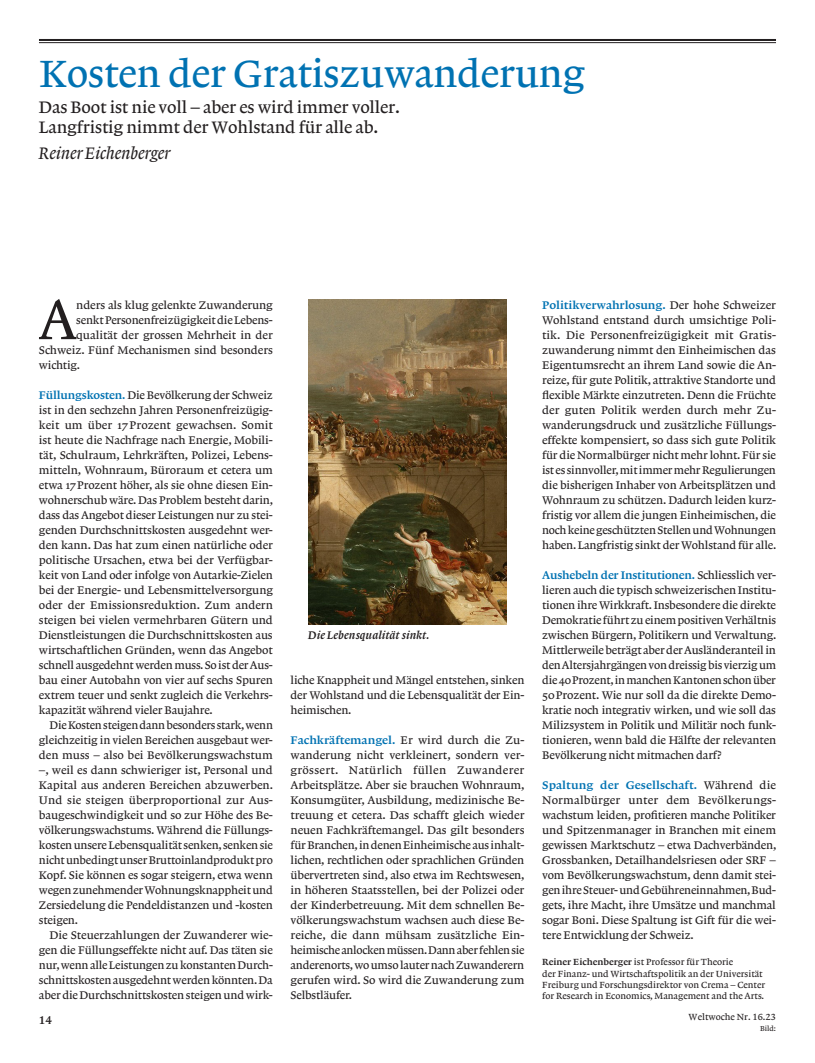
<style>
.page{position:relative;width:815px;height:1063px;background:#fff}
.page>*{position:absolute;margin:0;border:0;box-sizing:border-box;transform-origin:0 0}
.A_LT_OHNE_EZ_INITIAL{font:57.62px "Lexicon No 1 Roman A Txt";color:#231f20}
.B_TIT_GROSS_x04{font:40px "Lexicon No 1 Roman A Tab";letter-spacing:-.01em;color:#0072b2}
.B_UNTERZEILE_GES_14{font:17.5px/20px "Lexicon No 1 Roman A Tab";letter-spacing:-.01em;color:#231f20}
.B_AUTOR_x07{font:17.5px "Lexicon No 1 Italic A Txt";letter-spacing:-.01em;color:#231f20}
.A_LT_OHNE_EZ_x08{font:11.62px/15px "Lexicon No 1 Roman A Txt";letter-spacing:-.015em;color:#231f20;text-align:justify}
.A_LT_MIT_EZ_9_3_x08{font:11.62px/15px "Lexicon No 1 Roman A Txt";letter-spacing:-.015em;color:#231f20;text-align:justify}
.A_LT_OHNE_EZ_INITIAL-2{font:11.62px "Lexicon No 1 Roman A Txt";letter-spacing:-.01em;color:#231f20}
.A_BILDLEGENDE_x11{font:11.62px "Lexicon No 1 Italic C Tab";letter-spacing:.005em;color:#231f20}
._0_PAGINAx13{font:11.62px "Lexicon No 1 Roman C Tab";color:#231f20}
.A_FUSSNOTE_x13{font:9.38px/11.2px "Lexicon No 1 Roman A Txt";color:#231f20}
._0_AUSGABENUMMER_x12{font:9.38px "Lexicon No 1 Roman A Tab";color:#231f20}
._0_CREDITx12{font:7.5px "Lexicon No 1 Roman A Tab";color:#231f20}
.s1{font-family:"Lexicon No 1 Roman C Tab";color:#0072b2}
.s2{font-family:"Lexicon No 1 Roman C Tab"}
</style>
<div class="page">
<hr style="left:39px;top:39px;width:737px;height:2px;background:#231f20">
<hr style="left:39px;top:42px;width:737px;height:1px;background:#231f20">
<img style="left:308px;top:299px;width:199px;height:325px">
<p class="B_TIT_GROSS_x04" style="left:40px;top:52px;width:547px">Kosten der Gratiszuwanderung</p>
<p class="B_UNTERZEILE_GES_14" style="left:39px;top:98px;width:363px">Das Boot ist nie voll – aber es wird immer voller.<br>Langfristig nimmt der Wohlstand für alle ab.</p>
<p class="B_AUTOR_x07" style="left:39px;top:144px;width:133px">Reiner Eichenberger</p>
<p class="A_LT_OHNE_EZ_INITIAL" style="left:38px;top:288px;width:40px">A</p>
<p class="A_LT_OHNE_EZ_INITIAL-2" style="left:76px;top:299px;width:198px">nders als klug gelenkte Zuwanderung</p>
<p class="A_LT_OHNE_EZ_INITIAL-2" style="left:76px;top:314px;width:198px">senkt Personenfreizügigkeit die Lebens-</p>
<p class="A_LT_OHNE_EZ_INITIAL-2" style="left:76px;top:329px;width:198px">qualität der grossen Mehrheit in der</p>
<p class="A_LT_OHNE_EZ_INITIAL-2" style="left:39px;top:344px;width:235px">Schweiz. Fünf Mechanismen sind besonders</p>
<p class="A_LT_OHNE_EZ_INITIAL-2" style="left:39px;top:359px;width:43px">wichtig.</p>
<p class="A_LT_OHNE_EZ_x08" style="left:39px;top:388px;width:236px"><span class="s1">Füllungskosten.</span> Die Bevölkerung der Schweiz ist in den sechzehn Jahren Personenfreizügig&shy;keit um über 17Prozent gewachsen. Somit ist heute die Nachfrage nach Energie, Mobili&shy;tät, Schulraum, Lehrkräften, Polizei, Lebens&shy;mitteln, Wohnraum, Büroraum et cetera um etwa 17Prozent höher, als sie ohne diesen Ein&shy;wohnerschub wäre. Das Problem besteht darin, dass das Angebot dieser Leistungen nur zu stei&shy;genden Durchschnittskosten ausgedehnt wer&shy;den kann. Das hat zum einen natürliche oder politische Ursachen, etwa bei der Verfügbar&shy;keit von Land oder infolge von Autarkie-Zielen bei der Energie- und Lebensmittelversorgung oder der Emissionsreduktion. Zum andern steigen bei vielen vermehrbaren Gütern und Dienstleistungen die Durchschnittskosten aus wirtschaftlichen Gründen, wenn das Angebot schnell ausgedehnt werden muss. So ist der Aus&shy;bau einer Autobahn von vier auf sechs Spuren extrem teuer und senkt zugleich die Verkehrs&shy;kapazität während vieler Baujahre.</p>
<p class="A_LT_MIT_EZ_9_3_x08" style="left:39px;top:718px;width:236px;text-indent:11px">Die Kosten steigen dann besonders stark, wenn gleichzeitig in vielen Bereichen ausgebaut wer&shy;den muss – also bei Bevölkerungswachstum –, weil es dann schwieriger ist, Personal und Kapital aus anderen Bereichen abzuwerben.<br>Und sie steigen überproportional zur Aus&shy;baugeschwindigkeit und so zur Höhe des Be&shy;völkerungswachstums. Während die Füllungs&shy;kosten unsere Lebensqualität senken, senken sie nicht unbedingt unser Bruttoinlandprodukt pro Kopf. Sie können es sogar steigern, etwa wenn wegen zunehmender Wohnungsknappheit und Zersiedelung die Pendeldistanzen und -kosten steigen.</p>
<p class="A_LT_MIT_EZ_9_3_x08" style="left:39px;top:928px;width:235px;text-indent:11px">Die Steuerzahlungen der Zuwanderer wie&shy;gen die Füllungseffekte nicht auf. Das täten sie nur, wenn alle Leistungen zu konstanten Durch&shy;schnittskosten ausgedehnt werden könnten. Da aber die Durchschnittskosten steigen und wirk-</p>
<p class="_0_PAGINAx13" style="left:39px;top:1014px;width:14px">14</p>
<p class="A_BILDLEGENDE_x11" style="left:308px;top:629px;width:123px">Die Lebensqualität sinkt.</p>
<p class="A_LT_MIT_EZ_9_3_x08" style="left:291px;top:673px;width:235px">liche Knappheit und Mängel entstehen, sinken der Wohlstand und die Lebensqualität der Ein&shy;heimischen.</p>
<p class="A_LT_OHNE_EZ_x08" style="left:291px;top:733px;width:235px"><span class="s1">Fachkräftemangel.</span> Er wird durch die Zu&shy;wanderung nicht verkleinert, sondern ver&shy;grössert. Natürlich füllen Zuwanderer Arbeitsplätze. Aber sie brauchen Wohnraum, Konsumgüter, Ausbildung, medizinische Be&shy;treuung et cetera. Das schafft gleich wieder neuen Fachkräftemangel. Das gilt besonders für Branchen, in denen Einheimische aus inhalt&shy;lichen, rechtlichen oder sprachlichen Gründen übervertreten sind, also etwa im Rechtswesen, in höheren Staatsstellen, bei der Polizei oder der Kinderbetreuung. Mit dem schnellen Be&shy;völkerungswachstum wachsen auch diese Be&shy;reiche, die dann mühsam zusätzliche Ein&shy;heimische anlocken müssen. Dann aber fehlen sie anderenorts, wo umso lauter nach Zuwanderern gerufen wird. So wird die Zuwanderung zum Selbstläufer.</p>
<p class="A_LT_OHNE_EZ_x08" style="left:542px;top:298px;width:236px"><span class="s1">Politikverwahrlosung.</span> Der hohe Schweizer Wohlstand entstand durch umsichtige Poli&shy;tik. Die Personenfreizügigkeit mit Gratis&shy;zuwanderung nimmt den Einheimischen das Eigentumsrecht an ihrem Land sowie die An&shy;reize, für gute Politik, attraktive Standorte und flexible Märkte einzutreten. Denn die Früchte der guten Politik werden durch mehr Zu&shy;wanderungsdruck und zusätzliche Füllungs&shy;effekte kompensiert, so dass sich gute Politik für die Normalbürger nicht mehr lohnt. Für sie ist es sinnvoller, mit immer mehr Regulierungen die bisherigen Inhaber von Arbeitsplätzen und Wohnraum zu schützen. Dadurch leiden kurz&shy;fristig vor allem die jungen Einheimischen, die noch keine geschützten Stellen und Wohnungen haben. Langfristig sinkt der Wohlstand für alle.</p>
<p class="A_LT_OHNE_EZ_x08" style="left:542px;top:568px;width:236px"><span class="s1">Aushebeln der Institutionen.</span> Schliesslich ver&shy;lieren auch die typisch schweizerischen Institu&shy;tionen ihre Wirkkraft. Insbesondere die direkte Demokratie führt zu einem positiven Verhältnis zwischen Bürgern, Politikern und Verwaltung.<br>Mittlerweile beträgt aber der Ausländeranteil in den Altersjahrgängen von dreissig bis vierzig um die 40Prozent, in manchen Kantonen schon über 50Prozent. Wie nur soll da die direkte Demo&shy;kratie noch integrativ wirken, und wie soll das Milizsystem in Politik und Militär noch funk&shy;tionieren, wenn bald die Hälfte der relevanten Bevölkerung nicht mitmachen darf?</p>
<p class="A_LT_OHNE_EZ_x08" style="left:542px;top:778px;width:236px"><span class="s1">Spaltung der Gesellschaft.</span> Während die Normalbürger unter dem Bevölkerungs&shy;wachstum leiden, profitieren manche Politiker und Spitzenmanager in Branchen mit einem gewissen Marktschutz – etwa Dachverbänden, Grossbanken, Detailhandelsriesen oder SRF – vom Bevölkerungswachstum, denn damit stei&shy;gen ihre Steuer- und Gebühreneinnahmen, Bud&shy;gets, ihre Macht, ihre Umsätze und manchmal sogar Boni. Diese Spaltung ist Gift für die wei&shy;tere Entwicklung der Schweiz.</p>
<p class="A_FUSSNOTE_x13" style="left:542px;top:957px;width:225px"><span class="s2">Reiner Eichenberger</span> ist Professor für Theorie<br>der Finanz- und Wirtschaftspolitik an der Universität Freiburg und Forschungsdirektor von Crema – Center for Research in Economics, Management and the Arts.</p>
<p class="_0_AUSGABENUMMER_x12" style="left:689px;top:1012px;width:89px">Weltwoche Nr. 16.23</p>
<p class="_0_CREDITx12" style="left:760px;top:1024px;width:17px">Bild:</p>
</div>
